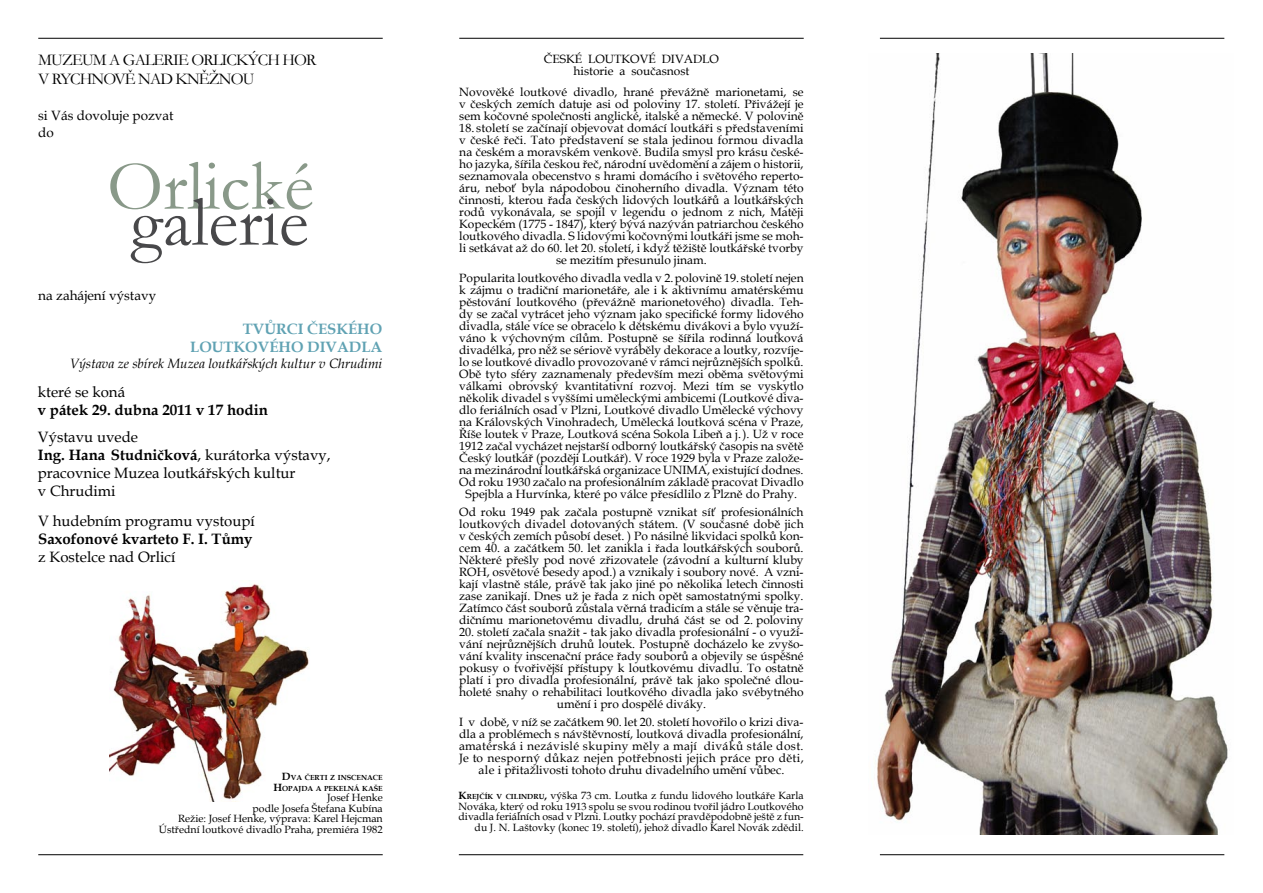
<style>
.page{position:relative;width:1263px;height:893px;background:#fff}
.page>*{position:absolute;margin:0;border:0;box-sizing:border-box;transform-origin:0 0}
.t1{font:72px "Garamond";color:#899989}
.t2{font:72px "Garamond";color:#48484a}
.t3{font:16.5px/19.8px "Garamond";letter-spacing:-.05em;color:#000}
.t4{font:15px/18px "Book Antiqua";color:#000}
.t5{font:700 15px "Book Antiqua";color:#000}
.t6{font:700 15px/18px "Book Antiqua";color:#60a2b3;text-align:right}
.t7{font:italic 13.5px "Book Antiqua";color:#000}
.t8{font:13.5px/16.2px "Book Antiqua";color:#000}
.t9{font:12px/12px "Book Antiqua";color:#000;text-align:center}
.t10{font:10.5px/10.5px "Book Antiqua";color:#000;text-align:right}
.t11{font:700 7.35px/10.5px "Book Antiqua";color:#000;text-align:right}
.s1{font-weight:700}
.s2{font-size:10.5px}
.s3{font-weight:700;font-size:7.35px}
</style>
<div class="page">
<hr style="left:38px;top:38px;width:345px;height:1px;background:#000">
<hr style="left:459px;top:38px;width:345px;height:1px;background:#000">
<hr style="left:459px;top:854px;width:344px;height:1px;background:#000">
<hr style="left:38px;top:854px;width:345px;height:1px;background:#000">
<hr style="left:880px;top:854px;width:344px;height:1px;background:#000">
<hr style="left:880px;top:38px;width:344px;height:1px;background:#000">
<img style="left:877px;top:54px;width:351px;height:781px">
<img style="left:109px;top:584px;width:200px;height:218px">
<h2 class="t3" style="left:38px;top:49px;width:280px">MUZEUM A GALERIE ORLICKÝCH HOR<br>V RYCHNOVĚ NAD KNĚŽNOU</h2>
<p class="t8" style="left:38px;top:107px;width:137px">si Vás dovoluje pozvat do</p>
<h1 class="t1" style="left:107px;top:138px;width:209px">Orlické</h1>
<h1 class="t2" style="left:130px;top:174px;width:180px">galerie</h1>
<p class="t8" style="left:38px;top:287px;width:119px">na zahájení výstavy</p>
<p class="t6" style="left:190px;top:320px;width:194px">TVŮRCI ČESKÉHO<br>LOUTKOVÉHO DIVADLA</p>
<p class="t7" style="left:69px;top:354px;width:314px">Výstava ze sbírek Muzea loutkářských kultur v Chrudimi</p>
<p class="t4" style="left:38px;top:383px;width:89px">které se koná</p>
<p class="t5" style="left:38px;top:400px;width:231px">v pátek 29. dubna 2011 v 17 hodin</p>
<p class="t4" style="left:38px;top:428px;width:294px">Výstavu uvede<br><span class="s1">Ing. Hana Studničková</span>, kurátorka výstavy, pracovnice Muzea loutkářských kultur<br>v Chrudimi</p>
<p class="t4" style="left:38px;top:512px;width:218px">V hudebním programu vystoupí</p>
<p class="t5" style="left:38px;top:529px;width:216px">Saxofonové kvarteto F. I. Tůmy</p>
<p class="t4" style="left:38px;top:548px;width:139px">z Kostelce nad Orlicí</p>
<p class="t11" style="left:273px;top:772px;width:111px"><span class="s2">D</span>VA ČERTI Z INSCENACE<br><span class="s2">H</span>OPAJDA A PEKELNÁ KAŠE</p>
<p class="t10" style="left:159px;top:792px;width:225px">Josef Henke<br>podle Josefa Štefana Kubína<br>Režie: Josef Henke, výprava: Karel Hejcman Ústřední loutkové divadlo Praha, premiéra 1982</p>
<p class="t9" style="left:544px;top:52px;width:177px">ČESKÉ LOUTKOVÉ DIVADLO historie a současnost</p>
<p class="t9" style="left:459px;top:85px;width:346px;text-align:justify">Novověké loutkové divadlo, hrané převážně marionetami, se v českých zemích datuje asi od poloviny 17. století. Přivážejí je sem kočovné společnosti anglické, italské a německé. V polovině</p>
<p class="t9" style="left:459px;top:121px;width:346px">18. století se začínají objevovat domácí loutkáři s představeními v české řeči. Tato představení se stala jedinou formou divadla na českém a moravském venkově. Budila smysl pro krásu české&shy;ho jazyka, šířila českou řeč, národní uvědomění a zájem o historii, seznamovala obecenstvo s hrami domácího i světového reperto&shy;áru, neboť byla nápodobou činoherního divadla. Význam této činnosti, kterou řada českých lidových loutkářů a loutkářských rodů vykonávala, se spojil v legendu o jednom z nich, Matěji Kopeckém (1775 - 1847), který bývá nazýván patriarchou českého loutkového divadla. S lidovými kočovnými loutkáři jsme se moh&shy;li setkávat až do 60. let 20. století, i když těžiště loutkářské tvorby se mezitím přesunulo jinam.</p>
<p class="t9" style="left:459px;top:271px;width:346px">Popularita loutkového divadla vedla v 2.polovině 19. století nejen k zájmu o tradiční marionetáře, ale i k aktivnímu amatérskému pěstování loutkového (převážně marionetového) divadla. Teh&shy;dy se začal vytrácet jeho význam jako specifické formy lidového divadla, stále více se obracelo k dětskému divákovi a bylo využí&shy;váno k výchovným cílům. Postupně se šířila rodinná loutková divadélka, pro něž se sériově vyráběly dekorace a loutky, rozvíje&shy;lo se loutkové divadlo provozované v rámci nejrůznějších spolků.<br>Obě tyto sféry zaznamenaly především mezi oběma světovými válkami obrovský kvantitativní rozvoj. Mezi tím se vyskytlo několik divadel s vyššími uměleckými ambicemi (Loutkové diva&shy;dlo feriálních osad v Plzni, Loutkové divadlo Umělecké výchovy na Královských Vinohradech, Umělecká loutková scéna v Praze, Říše loutek v Praze, Loutková scéna Sokola Libeň a j.). Už v roce 1912 začal vycházet nejstarší odborný loutkářský časopis na světě Český loutkář (později Loutkář). V roce 1929 byla v Praze založe&shy;na mezinárodní loutkářská organizace UNIMA, existující dodnes.<br>Od roku 1930 začalo na profesionálním základě pracovat Divadlo Spejbla a Hurvínka, které po válce přesídlilo z Plzně do Prahy.</p>
<p class="t9" style="left:459px;top:505px;width:346px;text-align:justify">Od roku 1949 pak začala postupně vznikat síť profesionálních loutkových divadel dotovaných státem. (V současné době jich v českých zemích působí deset. ) Po násilné likvidaci spolků kon&shy;cem 40. a začátkem 50. let zanikla i řada loutkářských souborů.<br>Některé přešly pod nové zřizovatele (závodní a kulturní kluby ROH, osvětové besedy apod.) a vznikaly i soubory nové. A vzni&shy;kají vlastně stále, právě tak jako jiné po několika letech činnosti zase zanikají. Dnes už je řada z nich opět samostatnými spolky.<br>Zatímco část souborů zůstala věrná tradicím a stále se věnuje tra&shy;dičnímu marionetovému divadlu, druhá část se od 2. poloviny</p>
<p class="t9" style="left:459px;top:625px;width:346px">20. století začala snažit - tak jako divadla profesionální - o využí&shy;vání nejrůznějších druhů loutek. Postupně docházelo ke zvyšo&shy;vání kvality inscenační práce řady souborů a objevily se úspěšné pokusy o tvořivější přístupy k loutkovému divadlu. To ostatně platí i pro divadla profesionální, právě tak jako společné dlou&shy;holeté snahy o rehabilitaci loutkového divadla jako svébytného umění i pro dospělé diváky.</p>
<p class="t9" style="left:459px;top:715px;width:346px">I v době, v níž se začátkem 90. let 20. století hovořilo o krizi diva&shy;dla a problémech s návštěvností, loutková divadla profesionální, amatérská i nezávislé skupiny měly a mají diváků stále dost.<br>Je to nesporný důkaz nejen potřebnosti jejich práce pro děti, ale i přitažlivosti tohoto druhu divadelního umění vůbec.</p>
<p class="t10" style="left:459px;top:790px;width:347px"><span class="s1">K</span><span class="s3">REJČÍK V CILINDRU</span><span class="s1">,</span> výška 73 cm. Loutka z fundu lidového loutkáře Karla Nováka, který od roku 1913 spolu se svou rodinou tvořil jádro Loutkového divadla feriálních osad v Plzni. Loutky pochází pravděpodobně ještě z fun&shy;du J. N. Laštovky (konec 19. století), jehož divadlo Karel Novák zdědil.</p>
</div>
